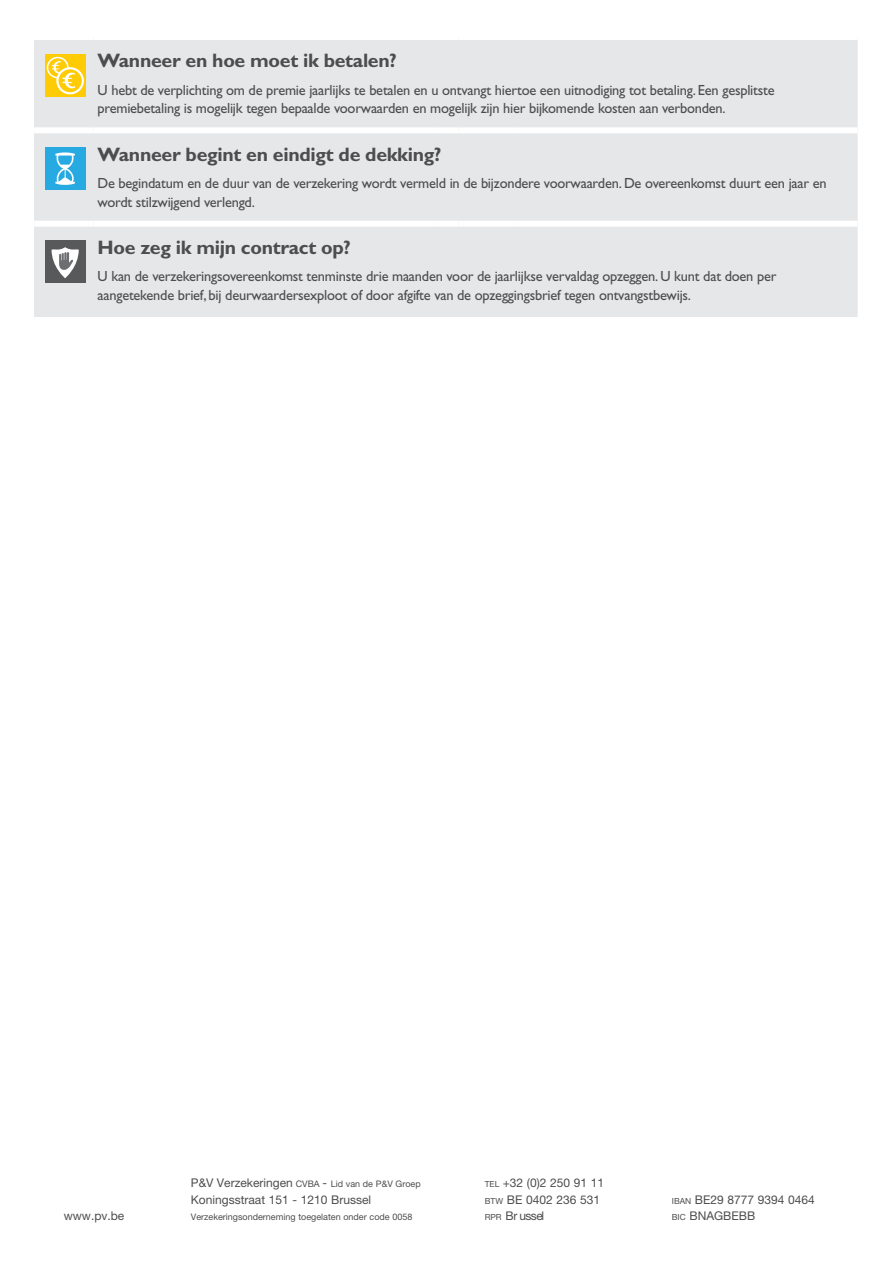
<style>
.page{position:relative;width:893px;height:1263px;background:#fff}
.page>*{position:absolute;margin:0;border:0;box-sizing:border-box;transform-origin:0 0}
.t1{font:700 19.5px "Gill Sans Std";letter-spacing:-.015em;color:#4d4d4f}
.t2{font:14.7px/18.8px "Gill Sans Std";letter-spacing:-.015em;color:#4d4d4f}
.t3{font:12px/16.5px "Helvetica Neue LT Std";color:#4d4d4f}
.t4{font:9px "Helvetica Neue LT Std";color:#4d4d4f}
.s1{font-size:8.4px}
.s2{font-size:12px}
</style>
<div class="page">
<div style="left:34px;top:40px;width:824px;height:277px;background:#e6e7e8"></div>
<div style="left:93px;top:127px;width:340px;height:6px;background:#fff"></div>
<div style="left:433px;top:127px;width:26px;height:6px;background:#fff"></div>
<div style="left:459px;top:127px;width:59px;height:6px;background:#fff"></div>
<div style="left:518px;top:127px;width:340px;height:6px;background:#fff"></div>
<div style="left:93px;top:221px;width:340px;height:6px;background:#fff"></div>
<div style="left:433px;top:221px;width:26px;height:6px;background:#fff"></div>
<div style="left:459px;top:221px;width:59px;height:6px;background:#fff"></div>
<div style="left:518px;top:221px;width:340px;height:6px;background:#fff"></div>
<div style="left:34px;top:127px;width:59px;height:6px;background:#fff"></div>
<div style="left:34px;top:221px;width:59px;height:6px;background:#fff"></div>
<div style="left:45px;top:54px;width:41px;height:43px;background:#ffcb05"></div>
<div style="left:47px;top:57px;width:22px;height:21px;border:2px solid #fff;border-radius:50%"></div>
<svg style="left:57px;top:68px;width:26px;height:25px"></svg>
<div style="left:56px;top:67px;width:28px;height:27px;border:2px solid #fff;border-radius:50%"></div>
<svg style="left:51px;top:60px;width:25px;height:30px"></svg>
<div style="left:45px;top:147px;width:41px;height:43px;background:#27aae1"></div>
<svg style="left:55px;top:152px;width:20px;height:33px"></svg>
<div style="left:45px;top:241px;width:41px;height:42px;background:#58595b"></div>
<svg style="left:52px;top:247px;width:27px;height:31px"></svg>
<h1 class="t1" style="left:98px;top:49px;width:301px">Wanneer en hoe moet ik betalen?</h1>
<p class="t2" style="left:98px;top:80px;width:678px">U hebt de verplichting om de premie jaarlijks te betalen en u ontvangt hiertoe een uitnodiging tot betaling. Een gesplitste premiebetaling is mogelijk tegen bepaalde voorwaarden en mogelijk zijn hier bijkomende kosten aan verbonden.</p>
<h1 class="t1" style="left:98px;top:143px;width:345px">Wanneer begint en eindigt de dekking?</h1>
<p class="t2" style="left:98px;top:174px;width:731px">De begindatum en de duur van de verzekering wordt vermeld in de bijzondere voorwaarden. De overeenkomst duurt een jaar en wordt stilzwijgend verlengd.</p>
<h1 class="t1" style="left:98px;top:236px;width:255px">Hoe zeg ik mijn contract op?</h1>
<p class="t2" style="left:98px;top:267px;width:680px">U kan de verzekeringsovereenkomst tenminste drie maanden voor de jaarlijkse vervaldag opzeggen. U kunt dat doen per aangetekende brief, bij deurwaardersexploot of door afgifte van de opzeggingsbrief tegen ontvangstbewijs.</p>
<p class="t3" style="left:485px;top:1175px;width:121px"><span class="s1">TEL</span> +32 (0)2 250 91 11<br><span class="s1">BTW</span> BE 0402 236 531</p>
<p class="t4" style="left:191px;top:1179px;width:231px"><span class="s2">P&amp;V Verzekeringen</span> CVBA <span class="s2">-</span> Lid van de P&amp;V Groep</p>
<p class="t3" style="left:191px;top:1191px;width:182px">Koningsstraat 151 - 1210 Brussel</p>
<p class="t4" style="left:191px;top:1212px;width:223px">Verzekeringsonderneming toegelaten onder code 0058</p>
<p class="t3" style="left:64px;top:1208px;width:62px">www.pv.be</p>
<p class="t3" style="left:485px;top:1208px;width:61px"><span class="s1">RPR</span> Br ussel</p>
<p class="t3" style="left:672px;top:1191px;width:145px"><span class="s1">IBAN</span> BE29 8777 9394 0464<br><span class="s1">BIC</span> BNAGBEBB</p>
</div>
